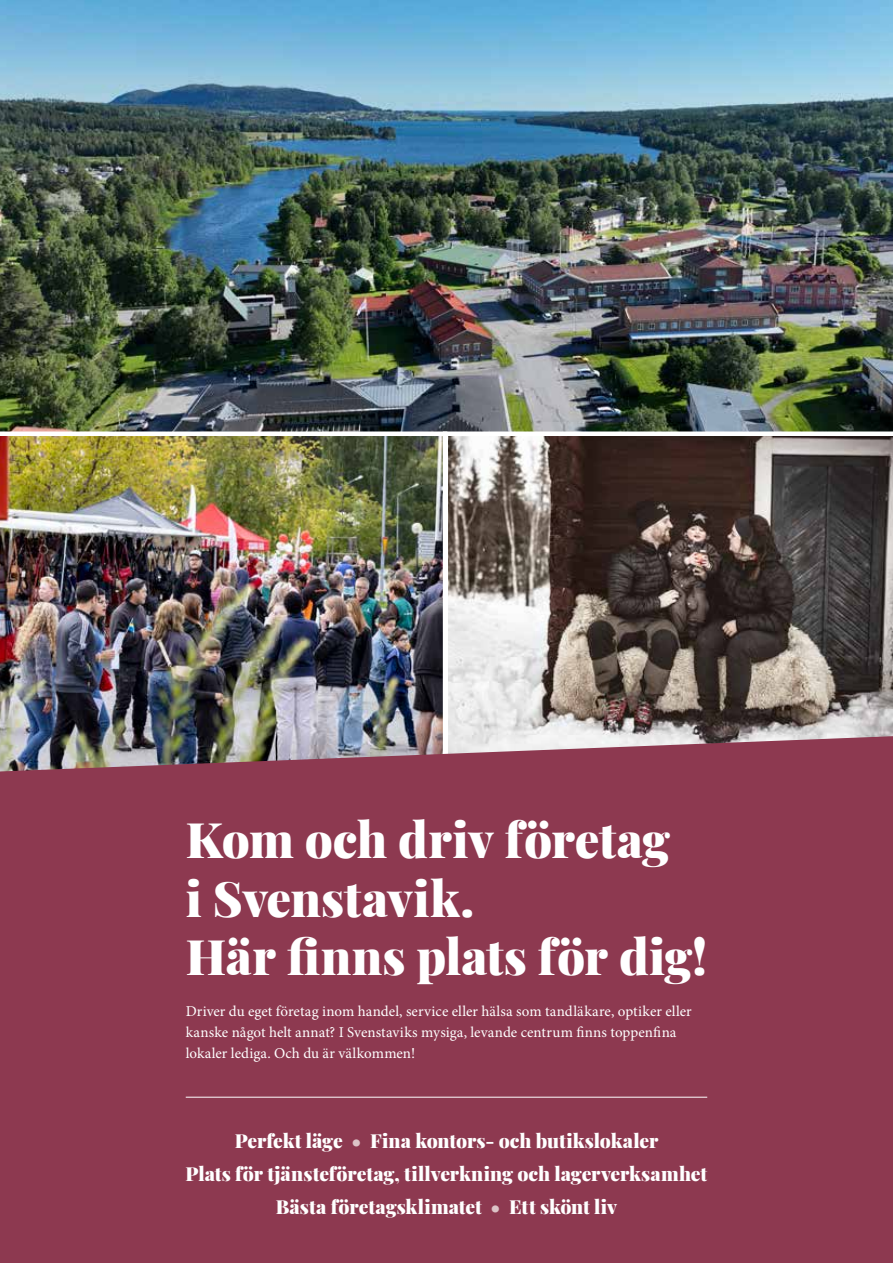
<style>
.page{position:relative;width:893px;height:1263px;background:#fff}
.page>*{position:absolute;margin:0;border:0;box-sizing:border-box;transform-origin:0 0}
.t1{font:900 49.05px/58.8px "Playfair Display";letter-spacing:-.005em;color:#fff}
.t2{font:900 19.35px/32.8px "Playfair Display";color:#fff;text-align:center}
.t3{font:15px/21px "Minion Pro";letter-spacing:.005em;color:#fff}
.s1{color:#dcc4c7}
</style>
<div class="page">
<img style="left:0;top:0;width:893px;height:431px">
<img style="left:448px;top:436px;width:445px;height:300px">
<img style="left:0;top:436px;width:443px;height:300px">
<div style="left:0;top:736px;width:893px;height:527px;background:#8d3950"></div>
<hr style="left:186px;top:1097px;width:521px;height:1px;background:#fff">
<h1 class="t1" style="left:186px;top:806px;width:523px">Kom och driv företag<br>i Svenstavik.<br>Här finns plats för dig!</h1>
<p class="t3" style="left:186px;top:1000px;width:507px">Driver du eget företag inom handel, service eller hälsa som tandläkare, optiker eller kanske något helt annat? I Svenstaviks mysiga, levande centrum finns toppenfina lokaler lediga. Och du är välkommen!</p>
<p class="t2" style="left:186px;top:1122px;width:523px">Perfekt läge <span class="s1">•</span> Fina kontors- och butikslokaler<br>Plats för tjänsteföretag, tillverkning och lagerverksamhet<br>Bästa företagsklimatet <span class="s1">•</span> Ett skönt liv</p>
</div>
